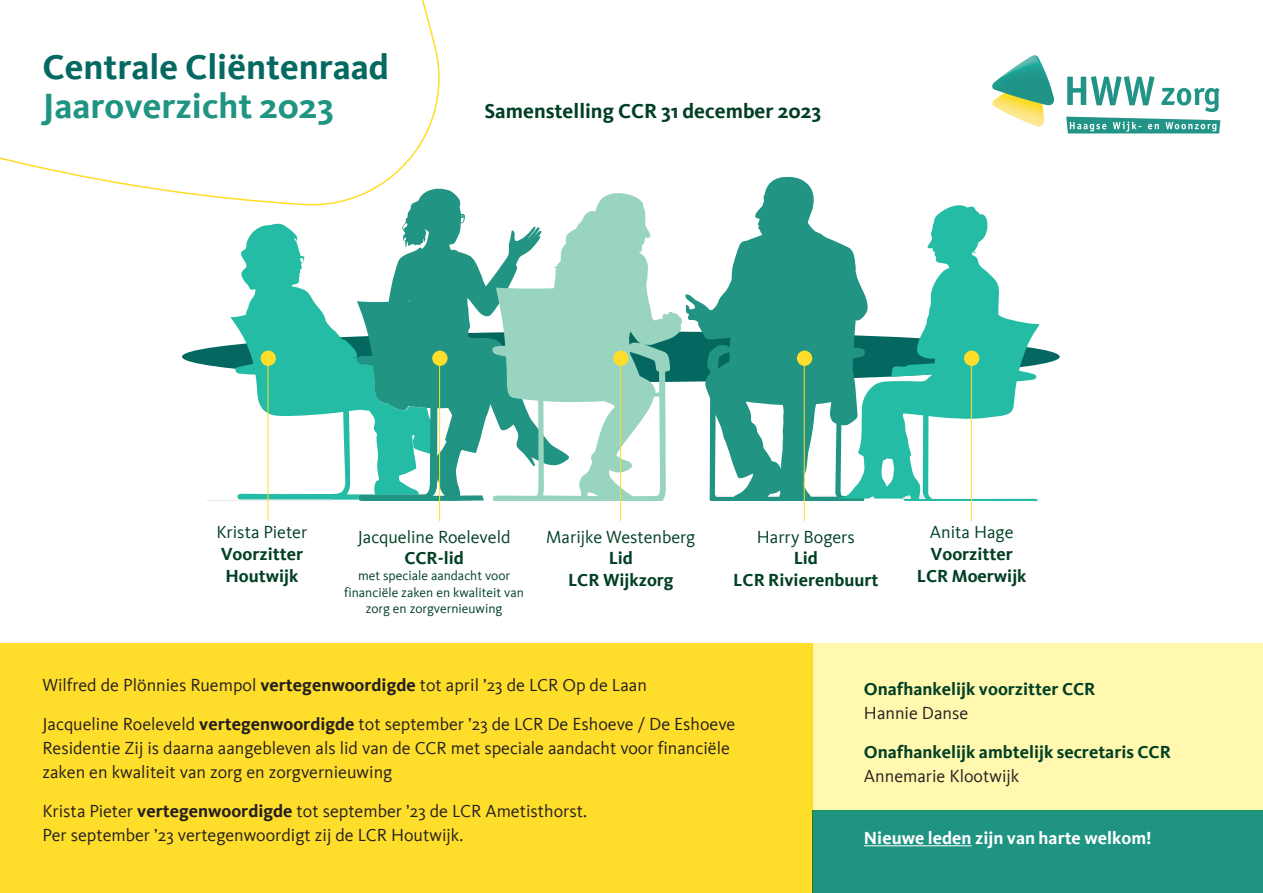
<style>
.page{position:relative;width:1263px;height:893px;background:#fff}
.page>*{position:absolute;margin:0;border:0;box-sizing:border-box;transform-origin:0 0}
.t1{font:700 36px "Kievit";color:#046961}
.t2{font:700 36px "Kievit";color:#209483}
.t3{font:700 21px "Kievit";color:#014024}
.t4{font:18px/24px "Kievit";color:#231f20}
.t5{font:700 18px/21.6px "Kievit";color:#014024;text-align:center}
.t6{font:18px "Kievit";color:#014024}
.t7{font:700 18px "Kievit";color:#fff}
.t8{font:13.5px/16.2px "Kievit";color:#014024;text-align:center}
.s1{font-weight:700}
</style>
<div class="page">
<svg style="left:0;top:0;width:442px;height:206px"></svg>
<div style="left:812px;top:811px;width:451px;height:82px;background:#209483"></div>
<svg style="left:241px;top:223px;width:72px;height:77px;fill:#24bca4"></svg>
<svg style="left:685px;top:177px;width:152px;height:319px;fill:#219483"></svg>
<svg style="left:837px;top:205px;width:203px;height:296px"></svg>
<svg style="left:919px;top:495px;width:7px;height:4px"></svg>
<svg style="left:709px;top:496px;width:165px;height:5px"></svg>
<svg style="left:902px;top:495px;width:8px;height:4px"></svg>
<svg style="left:202px;top:300px;width:184px;height:201px"></svg>
<svg style="left:386px;top:189px;width:106px;height:312px;fill:#219483"></svg>
<svg style="left:492px;top:193px;width:190px;height:308px;fill:#98d4c0"></svg>
<div style="left:0;top:643px;width:812px;height:250px;background:#ffdd2b"></div>
<div style="left:812px;top:643px;width:451px;height:168px;background:#fff8ae"></div>
<svg style="left:992px;top:55px;width:62px;height:72px"></svg>
<svg style="left:1066px;top:76px;width:154px;height:57px"></svg>
<hr style="left:864px;top:845px;width:108px;height:1px;background:#fff">
<hr style="left:268px;top:358px;width:1px;height:163px;background:#ffdd2b">
<div style="left:261px;top:351px;width:15px;height:15px;background:#ffdd2b;border-radius:50%"></div>
<hr style="left:439px;top:358px;width:1px;height:163px;background:#ffdd2b">
<div style="left:432px;top:351px;width:16px;height:15px;background:#ffdd2b;border-radius:50%"></div>
<hr style="left:620px;top:358px;width:1px;height:163px;background:#ffdd2b">
<div style="left:613px;top:351px;width:15px;height:15px;background:#ffdd2b;border-radius:50%"></div>
<hr style="left:804px;top:358px;width:1px;height:163px;background:#ffdd2b">
<div style="left:797px;top:351px;width:15px;height:15px;background:#ffdd2b;border-radius:50%"></div>
<hr style="left:971px;top:358px;width:1px;height:163px;background:#ffdd2b">
<div style="left:964px;top:351px;width:15px;height:15px;background:#ffdd2b;border-radius:50%"></div>
<h1 class="t1" style="left:43px;top:46px;width:348px">Centrale Cliëntenraad</h1>
<h1 class="t2" style="left:43px;top:85px;width:293px">Jaaroverzicht 2023</h1>
<p class="t3" style="left:484px;top:99px;width:338px">Samenstelling CCR 31 december 2023</p>
<p class="t6" style="left:217px;top:522px;width:92px">Krista Pieter</p>
<p class="t5" style="left:221px;top:543px;width:84px;text-align:left">Voorzitter<br>Houtwijk</p>
<p class="t6" style="left:358px;top:526px;width:154px">Jacqueline Roeleveld</p>
<p class="t5" style="left:404px;top:547px;width:61px">CCR-lid</p>
<p class="t8" style="left:344px;top:568px;width:181px">met speciale aandacht voor financiële zaken en kwaliteit van zorg en zorgvernieuwing</p>
<p class="t6" style="left:546px;top:526px;width:151px">Marijke Westenberg</p>
<p class="t5" style="left:568px;top:547px;width:107px">Lid<br>LCR Wijkzorg</p>
<p class="t6" style="left:757px;top:526px;width:99px">Harry Bogers</p>
<p class="t5" style="left:733px;top:547px;width:147px">Lid<br>LCR Rivierenbuurt</p>
<p class="t6" style="left:930px;top:522px;width:85px">Anita Hage</p>
<p class="t5" style="left:917px;top:543px;width:111px">Voorzitter<br>LCR Moerwijk</p>
<p class="t4" style="left:43px;top:665px;width:694px;line-height:39px">Wilfred de Plönnies Ruempol <span class="s1">vertegenwoordigde</span> tot april ’23 de LCR Op de Laan<br>Jacqueline Roeleveld <span class="s1">vertegenwoordigde</span> tot september ’23 de LCR De Eshoeve / De Eshoeve</p>
<p class="t4" style="left:43px;top:736px;width:689px">Residentie Zij is daarna aangebleven als lid van de CCR met speciale aandacht voor financiële zaken en kwaliteit van zorg en zorgvernieuwing</p>
<p class="t4" style="left:43px;top:799px;width:546px">Krista Pieter <span class="s1">vertegenwoordigde</span> tot september ’23 de LCR Ametisthorst.<br>Per september ’23 vertegenwoordigt zij de LCR Houtwijk.</p>
<p class="t5" style="left:864px;top:678px;width:233px">Onafhankelijk voorzitter CCR</p>
<p class="t4" style="left:864px;top:701px;width:106px">Hannie Danse</p>
<p class="t5" style="left:864px;top:741px;width:308px">Onafhankelijk ambtelijk secretaris CCR</p>
<p class="t4" style="left:864px;top:764px;width:157px">Annemarie Klootwijk</p>
<p class="t7" style="left:864px;top:827px;width:289px">Nieuwe leden zijn van harte welkom!</p>
</div>
